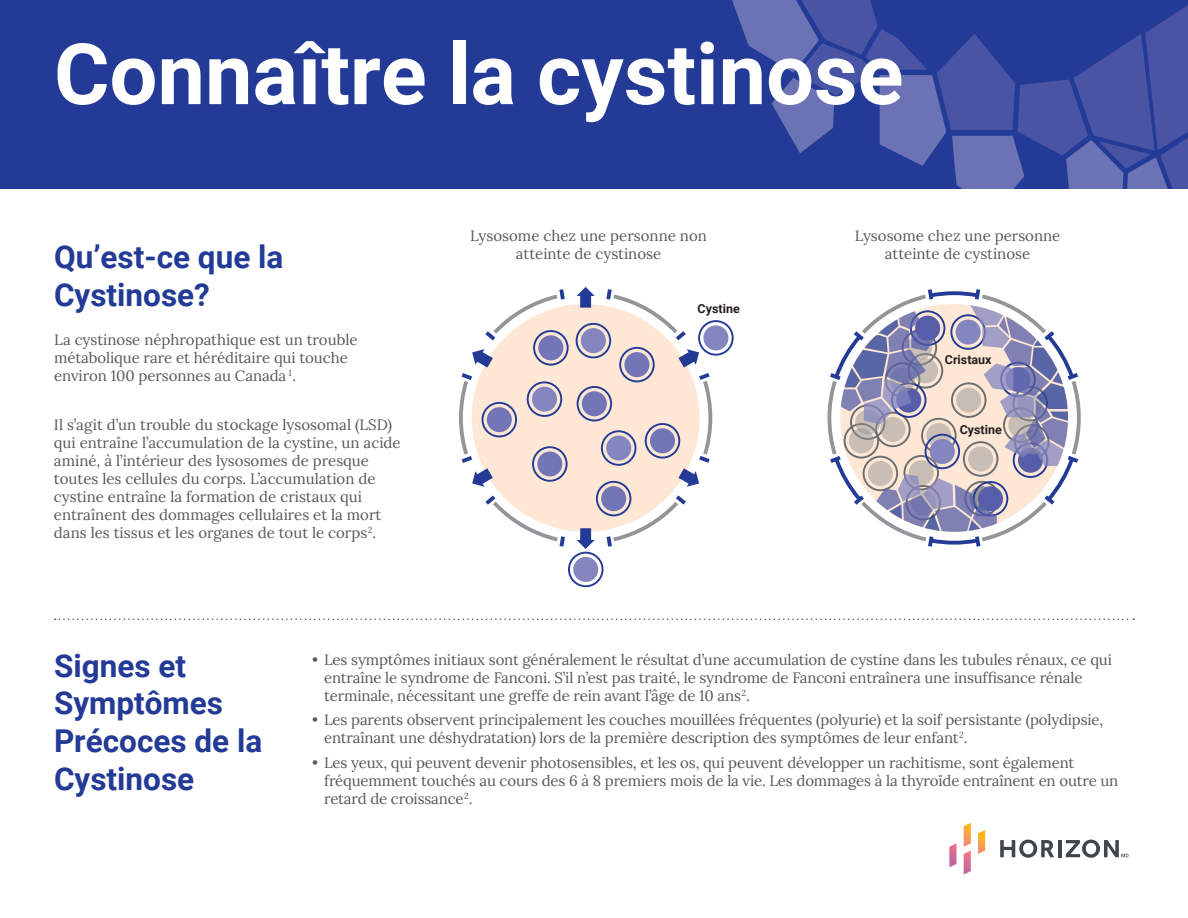
<style>
.page{position:relative;width:1188px;height:918px;background:#fff}
.page>*{position:absolute;margin:0;border:0;box-sizing:border-box;transform-origin:0 0}
.t1{font:700 84.9px "Roboto";color:#fff}
.t2{font:700 31.5px/37.8px "Roboto";color:#233b96}
.t3{font:15px/18px "Lora";letter-spacing:-.01em;color:#57585a}
.t4{font:700 12.45px "Roboto";color:#231f20}
</style>
<div class="page">
<div style="left:0;top:0;width:1188px;height:189px;background:#233b96"></div>
<svg style="left:978px;top:830px;width:7px;height:24px"></svg>
<svg style="left:964px;top:823px;width:7px;height:52px"></svg>
<svg style="left:949px;top:843px;width:8px;height:24px"></svg>
<svg style="left:1000px;top:840px;width:54px;height:18px"></svg>
<hr style="left:1058px;top:840px;width:4px;height:17px;background:#3f464d">
<svg style="left:1066px;top:840px;width:63px;height:18px"></svg>
<svg style="left:732px;top:0;width:456px;height:189px"></svg>
<div style="left:472px;top:304px;width:228px;height:228px;background:#fee7d4;border-radius:50%"></div>
<svg style="left:577px;top:287px;width:18px;height:21px"></svg>
<svg style="left:459px;top:289px;width:108px;height:258px"></svg>
<svg style="left:577px;top:528px;width:18px;height:21px"></svg>
<svg style="left:604px;top:289px;width:110px;height:258px"></svg>
<div style="left:533px;top:330px;width:36px;height:36px;border:2px solid #233b96;border-radius:50%"></div>
<div style="left:538px;top:335px;width:25px;height:25px;background:#7275b6;border-radius:50%"></div>
<div style="left:576px;top:323px;width:35px;height:35px;border:2px solid #233b96;border-radius:50%"></div>
<div style="left:581px;top:328px;width:25px;height:25px;background:#8586c0;border-radius:50%"></div>
<div style="left:619px;top:347px;width:36px;height:35px;border:2px solid #233b96;border-radius:50%"></div>
<div style="left:624px;top:352px;width:25px;height:25px;background:#7275b6;border-radius:50%"></div>
<div style="left:577px;top:386px;width:35px;height:35px;border:2px solid #233b96;border-radius:50%"></div>
<div style="left:582px;top:391px;width:25px;height:25px;background:#7275b6;border-radius:50%"></div>
<div style="left:527px;top:381px;width:35px;height:36px;border:2px solid #233b96;border-radius:50%"></div>
<div style="left:532px;top:387px;width:25px;height:25px;background:#8586c0;border-radius:50%"></div>
<div style="left:482px;top:402px;width:35px;height:35px;border:2px solid #233b96;border-radius:50%"></div>
<div style="left:487px;top:407px;width:25px;height:25px;background:#7275b6;border-radius:50%"></div>
<div style="left:532px;top:446px;width:36px;height:36px;border:2px solid #233b96;border-radius:50%"></div>
<div style="left:537px;top:451px;width:25px;height:26px;background:#7275b6;border-radius:50%"></div>
<div style="left:601px;top:430px;width:35px;height:36px;border:2px solid #233b96;border-radius:50%"></div>
<div style="left:606px;top:436px;width:25px;height:25px;background:#8586c0;border-radius:50%"></div>
<div style="left:645px;top:423px;width:35px;height:36px;border:2px solid #233b96;border-radius:50%"></div>
<div style="left:650px;top:428px;width:25px;height:25px;background:#7275b6;border-radius:50%"></div>
<div style="left:596px;top:481px;width:35px;height:35px;border:2px solid #233b96;border-radius:50%"></div>
<div style="left:601px;top:486px;width:25px;height:25px;background:#7275b6;border-radius:50%"></div>
<div style="left:568px;top:552px;width:36px;height:35px;border:2px solid #233b96;border-radius:50%"></div>
<div style="left:573px;top:557px;width:25px;height:25px;background:#8586c0;border-radius:50%"></div>
<div style="left:698px;top:320px;width:36px;height:36px;border:2px solid #233b96;border-radius:50%"></div>
<div style="left:703px;top:325px;width:25px;height:25px;background:#8586c0;border-radius:50%"></div>
<svg style="left:827px;top:289px;width:254px;height:258px"></svg>
<svg style="left:55px;top:619px;width:1079px;height:1px"></svg>
<p class="t1" style="left:54px;top:14px;width:851px">Connaître la cystinose</p>
<p class="t2" style="left:54px;top:237px;width:231px">Qu’est-ce que la<br>Cystinose?</p>
<p class="t3" style="left:54px;top:329px;width:305px">La cystinose néphropathique est un trouble métabolique rare et héréditaire qui touche environ 100 personnes au Canada<sup>1</sup>.</p>
<p class="t3" style="left:54px;top:415px;width:348px">Il s’agit d’un trouble du stockage lysosomal (LSD) qui entraîne l’accumulation de la cystine, un acide aminé, à l’intérieur des lysosomes de presque toutes les cellules du corps. L’accumulation de cystine entraîne la formation de cristaux qui entraînent des dommages cellulaires et la mort dans les tissus et les organes de tout le corps<sup>2</sup>.</p>
<p class="t3" style="left:470px;top:226px;width:238px;text-align:center">Lysosome chez une personne non atteinte de cystinose</p>
<p class="t3" style="left:855px;top:226px;width:207px;text-align:center">Lysosome chez une personne atteinte de cystinose</p>
<p class="t4" style="left:698px;top:300px;width:44px">Cystine</p>
<p class="t4" style="left:945px;top:351px;width:48px">Cristaux</p>
<p class="t4" style="left:960px;top:420px;width:44px">Cystine</p>
<p class="t2" style="left:54px;top:645px;width:210px">Signes et<br>Symptômes<br>Précoces de la<br>Cystinose</p>
<p class="t3" style="left:324px;top:649px;width:789px;text-indent:-12px">• Les symptômes initiaux sont généralement le résultat d’une accumulation de cystine dans les tubules rénaux, ce qui entraîne le syndrome de Fanconi. S’il n’est pas traité, le syndrome de Fanconi entraînera une insuffisance rénale terminale, nécessitant une greffe de rein avant l’âge de 10 ans<sup>2</sup>.</p>
<p class="t3" style="left:324px;top:710px;width:781px;text-indent:-12px">• Les parents observent principalement les couches mouillées fréquentes (polyurie) et la soif persistante (polydipsie, entraînant une déshydratation) lors de la première description des symptômes de leur enfant<sup>2</sup>.</p>
<p class="t3" style="left:324px;top:753px;width:796px;text-indent:-12px">• Les yeux, qui peuvent devenir photosensibles, et les os, qui peuvent développer un rachitisme, sont également fréquemment touchés au cours des 6 à 8 premiers mois de la vie. Les dommages à la thyroïde entraînent en outre un retard de croissance<sup>2</sup>.</p>
</div>
